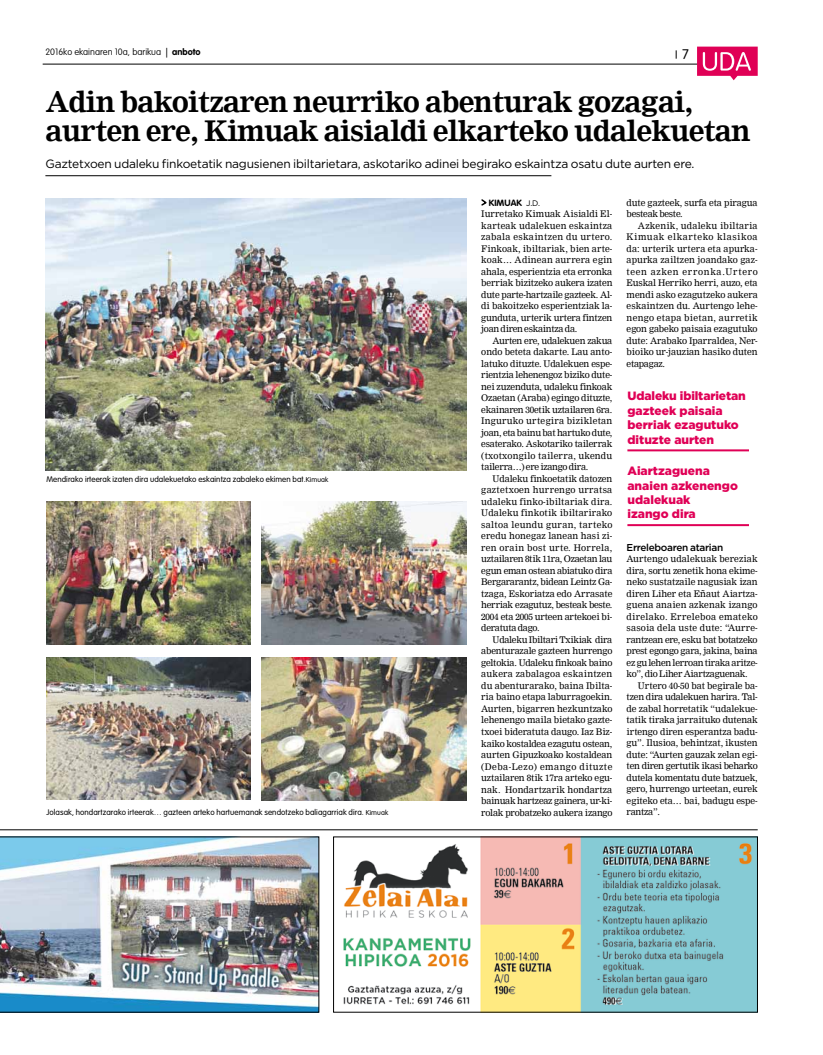
<style>
.page{position:relative;width:823px;height:1055px;background:#fff}
.page>*{position:absolute;margin:0;border:0;box-sizing:border-box;transform-origin:0 0}
.t1{font:700 28px/29px "Nimrod";letter-spacing:-.03em;color:#000}
.t2{font:300 13.7px "VAG Rounded";color:#000}
.t3{font:900 12px/14.4px "Gotham";color:#e00056}
.t4{font:12px "Gotham";letter-spacing:-.02em;color:#000}
.t5{font:500 10px "Gotham";letter-spacing:-.03em;color:#000}
.t6{font:100 9.1px "VAG Rounded";color:#000}
.t7{font:9px/11.5px "Nimrod";letter-spacing:-.02em;color:#000;text-align:justify}
.t8{font:700 9px "VAG Rounded";letter-spacing:.01em;color:#000}
.t9{font:300 8px "VAG Rounded";letter-spacing:.01em;color:#000}
.s1{font-weight:300}
.s2{font-weight:700}
.s3{font-size:7px}
.s4{font-family:"Gotham";font-weight:400;font-size:8px}
</style>
<div class="page">
<hr style="left:0;top:829px;width:757px;height:1px;background:#000">
<img style="left:343px;top:838px;width:412px;height:172px">
<img style="left:0;top:836px;width:319px;height:176px">
<hr style="left:43px;top:64px;width:711px;height:1px;background:#000">
<svg style="left:696px;top:47px;width:61px;height:33px"></svg>
<svg style="left:481px;top:199px;width:6px;height:7px"></svg>
<img style="left:45px;top:198px;width:421px;height:272px">
<img style="left:261px;top:502px;width:205px;height:143px">
<img style="left:261px;top:657px;width:205px;height:143px">
<img style="left:46px;top:502px;width:204px;height:143px">
<img style="left:46px;top:657px;width:204px;height:143px">
<hr style="left:627px;top:449px;width:121px;height:2px;background:#e00056">
<hr style="left:627px;top:524px;width:121px;height:2px;background:#e00056">
<hr style="left:45px;top:175px;width:506px;height:1px;background:#000">
<p class="t6" style="left:45px;top:47px;width:157px">2016ko ekainaren 10a, barikua <span class="s1">|</span> <span class="s2">anboto</span></p>
<h2 class="t2" style="left:681px;top:46px;width:8px">7</h2>
<h1 class="t1" style="left:45px;top:87px;width:706px">Adin bakoitzaren neurriko abenturak gozagai, aurten ere, Kimuak aisialdi elkarteko udalekuetan</h1>
<h3 class="t4" style="left:45px;top:156px;width:650px">Gaztetxoen udaleku finkoetatik nagusienen ibiltarietara, askotariko adinei begirako eskaintza osatu dute aurten ere.</h3>
<p class="t9" style="left:46px;top:474px;width:283px">Mendirako irteerak izaten dira udalekuetako eskaintza zabaleko ekimen bat.<span class="s3">Kimuak</span></p>
<p class="t9" style="left:46px;top:808px;width:343px">Jolasak, hondartzarako irteerak… gazteen arteko hartuemanak sendotzeko baliagarriak dira. <span class="s3">Kimuak</span></p>
<p class="t8" style="left:488px;top:197px;width:53px">KIMUAK <span class="s4">J.D.</span></p>
<p class="t7" style="left:481px;top:208px;width:133px">Iurretako Kimuak Aisialdi El&shy;karteak udalekuen eskaintza zabala eskaintzen du urtero.<br>Finkoak, ibiltariak, bien arte&shy;koak… Adinean aurrera egin ahala, esperientzia eta erronka berriak bizitzeko aukera izaten dute parte-hartzaile gazteek. Al&shy;di bakoitzeko esperientziak la&shy;gunduta, urterik urtera fintzen joan diren eskaintza da.</p>
<p class="t7" style="left:481px;top:335px;width:133px;text-indent:11px">Aurten ere, udalekuen zakua ondo beteta dakarte. Lau anto&shy;latuko dituzte. Udalekuen espe&shy;rientzia lehenengoz biziko dute&shy;nei zuzenduta, udaleku finkoak Ozaetan (Araba) egingo dituzte, ekainaren 30etik uztailaren 6ra.<br>Inguruko urtegira bizikletan joan, eta bainu bat hartuko dute, esaterako. Askotariko tailerrak (txotxongilo tailerra, ukendu tailerra…) ere izango dira.</p>
<p class="t7" style="left:481px;top:473px;width:133px;text-indent:11px">Udaleku finkoetatik datozen gaztetxoen hurrengo urratsa udaleku finko-ibiltariak dira.<br>Udaleku finkotik ibiltarirako saltoa leundu guran, tarteko eredu honegaz lanean hasi zi&shy;ren orain bost urte. Horrela, uztailaren 8tik 11ra, Ozaetan lau egun eman ostean abiatuko dira Bergararantz, bidean Leintz Ga&shy;tzaga, Eskoriatza edo Arrasate herriak ezagutuz, besteak beste.<br>2004 eta 2005 urteen artekoei bi&shy;deratuta dago.</p>
<p class="t7" style="left:481px;top:634px;width:133px;text-indent:11px">Udaleku Ibiltari Txikiak dira abenturazale gazteen hurrengo geltokia. Udaleku finkoak baino aukera zabalagoa eskaintzen du abenturarako, baina Ibilta&shy;ria baino etapa laburragoekin.<br>Aurten, bigarren hezkuntzako lehenengo maila bietako gazte&shy;txoei bideratuta daugo. Iaz Biz&shy;kaiko kostaldea ezagutu ostean, aurten Gipuzkoako kostaldean (Deba-Lezo) emango dituzte uztailaren 8tik 17ra arteko egu&shy;nak. Hondartzarik hondartza bainuak hartzeaz gainera, ur-ki&shy;rolak probatzeko aukera izango</p>
<p class="t7" style="left:626px;top:197px;width:132px">dute gazteek, surfa eta piragua besteak beste.</p>
<p class="t7" style="left:626px;top:220px;width:133px;text-indent:11px">Azkenik, udaleku ibiltaria Kimuak elkarteko klasikoa da: urterik urtera eta apurka&shy;apurka zailtzen joandako gaz&shy;teen azken erronka.Urtero Euskal Herriko herri, auzo, eta mendi asko ezagutzeko aukera eskaintzen du. Aurtengo lehe&shy;nengo etapa bietan, aurretik egon gabeko paisaia ezagutuko dute: Arabako Iparraldea, Ner&shy;bioiko ur-jauzian hasiko duten etapagaz.</p>
<h3 class="t3" style="left:627px;top:389px;width:120px">Udaleku ibiltarietan gazteek paisaia berriak ezagutuko dituzte aurten</h3>
<h3 class="t3" style="left:627px;top:463px;width:112px">Aiartzaguena anaien azkenengo udalekuak<br>izango dira</h3>
<p class="t5" style="left:626px;top:540px;width:98px">Erreleboaren atarian</p>
<p class="t7" style="left:626px;top:553px;width:133px">Aurtengo udalekuak bereziak dira, sortu zenetik hona ekime&shy;neko sustatzaile nagusiak izan diren Liher eta Eñaut Aiartza&shy;guena anaien azkenak izango direlako. Erreleboa emateko sasoia dela uste dute: “Aurre&shy;rantzean ere, esku bat botatzeko prest egongo gara, jakina, baina ez gu lehen lerroan tiraka aritze&shy;ko”, dio Liher Aiartzaguenak.</p>
<p class="t7" style="left:626px;top:680px;width:133px;text-indent:11px">Urtero 40-50 bat begirale ba&shy;tzen dira udalekuen harira. Tal&shy;de zabal horretatik “udalekue&shy;tatik tiraka jarraituko dutenak irtengo diren esperantza badu&shy;gu”. Ilusioa, behintzat, ikusten dute: “Aurten gauzak zelan egi&shy;ten diren gertutik ikasi beharko dutela komentatu dute batzuek, gero, hurrengo urteetan, eurek egiteko eta… bai, badugu espe&shy;rantza”.</p>
</div>
